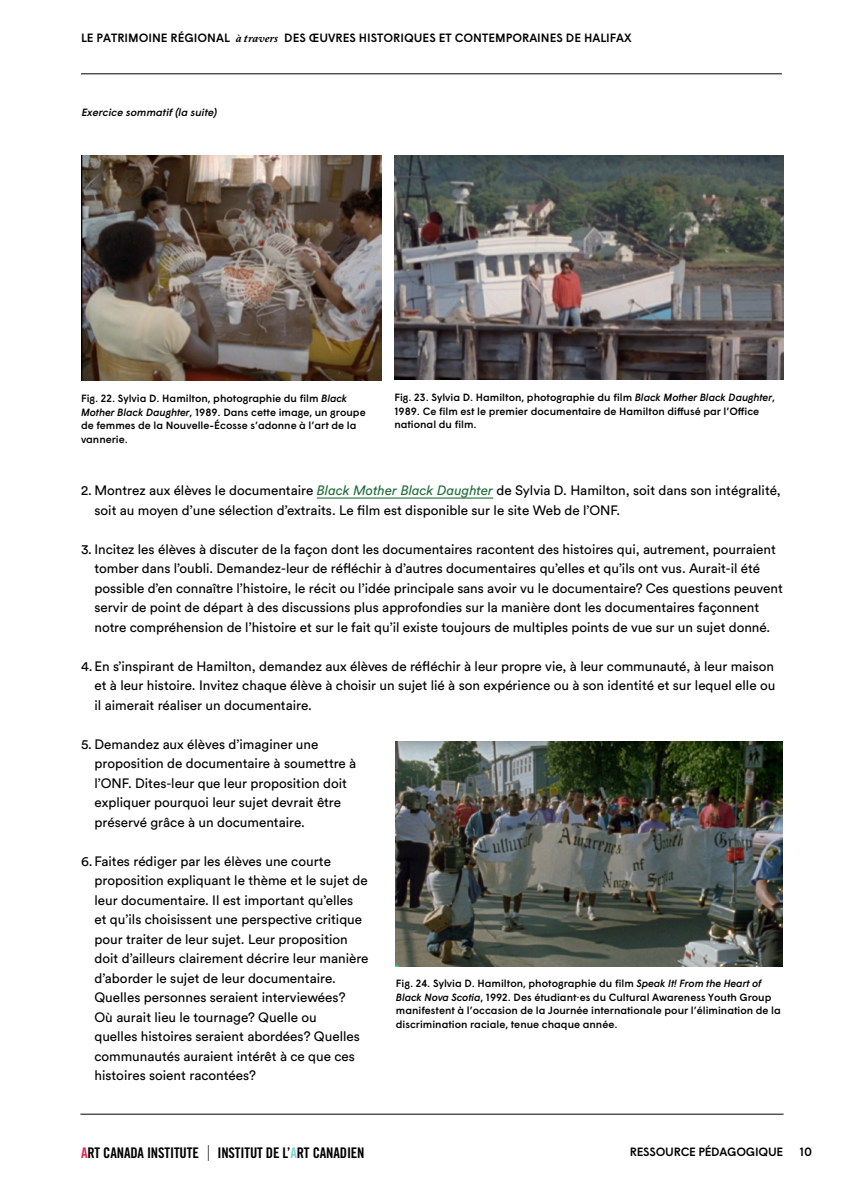
<style>
.page{position:relative;width:864px;height:1188px;background:#fff}
.page>*{position:absolute;margin:0;border:0;box-sizing:border-box;transform-origin:0 0}
.t1{font:14.7px "Trade Gothic Bold Cond Twenty";letter-spacing:-.01em;color:#000}
.t2{font:13.5px/19.5px "Circular Std";color:#000}
.t3{font:500 12px "Wigrum";color:#000}
.t4{font:500 12px "Wigrum";letter-spacing:-.02em;color:#000}
.t5{font:500 10.5px/13.5px "Wigrum";color:#000}
.Continued{font:italic 500 10.5px "Wigrum";color:#000}
.s1{font-family:"Adobe Caslon Pro";font-weight:700;font-style:italic}
.s2{font-style:italic}
.s3{font-style:italic;color:#216d3b}
.s4{color:#e6244e}
.s5{color:#80d0da}
</style>
<div class="page">
<hr style="left:317px;top:498px;width:176px;height:1px;background:#216d3b">
<img style="left:396px;top:742px;width:387px;height:224px">
<img style="left:81px;top:156px;width:301px;height:224px">
<img style="left:394px;top:156px;width:390px;height:224px">
<hr style="left:81px;top:73px;width:701px;height:1px;background:#000">
<hr style="left:80px;top:1114px;width:704px;height:1px;background:#000">
<svg style="left:208px;top:1145px;width:1px;height:15px"></svg>
<p class="t3" style="left:81px;top:28px;width:552px">LE PATRIMOINE RÉGIONAL <span class="s1">à travers</span> DES ŒUVRES HISTORIQUES ET CONTEMPORAINES DE HALIFAX</p>
<p class="Continued" style="left:81px;top:104px;width:137px">Exercice sommatif(la suite)</p>
<p class="t5" style="left:81px;top:391px;width:286px">Fig. 22. Sylvia D. Hamilton, photographie du film <span class="s2">Black Mother Black Daughter</span>, 1989. Dans cette image, un groupe de femmes de la Nouvelle-Écosse s’adonne à l’art de la vannerie.</p>
<p class="t5" style="left:394px;top:390px;width:382px">Fig. 23. Sylvia D. Hamilton, photographie du film <span class="s2">Black Mother Black Daughter</span>,<br>1989. Ce film est le premier documentaire de Hamilton diffusé par l’Office national du film.</p>
<p class="t2" style="left:94px;top:481px;width:688px;text-indent:-14px">2. Montrez aux élèves le documentaire <span class="s3">Black Mother Black Daughter</span> de Sylvia D. Hamilton, soit dans son intégralité, soit au moyen d’une sélection d’extraits. Le film est disponible sur le site Web de l’ONF.</p>
<p class="t2" style="left:94px;top:539px;width:690px;text-indent:-14px">3. Incitez les élèves à discuter de la façon dont les documentaires racontent des histoires qui, autrement, pourraient tomber dans l’oubli. Demandez-leur de réfléchir à d’autres documentaires qu’elles et qu’ils ont vus. Aurait-il été possible d’en connaître l’histoire, le récit ou l’idée principale sans avoir vu le documentaire? Ces questions peuvent servir de point de départ à des discussions plus approfondies sur la manière dont les documentaires façonnent notre compréhension de l’histoire et sur le fait qu’il existe toujours de multiples points de vue sur un sujet donné.</p>
<p class="t2" style="left:94px;top:656px;width:682px;text-align:justify;text-indent:-14px">4. En s’inspirant de Hamilton, demandez aux élèves de réfléchir à leur propre vie, à leur communauté, à leur maison et à leur histoire. Invitez chaque élève à choisir un sujet lié à son expérience ou à son identité et sur lequel elle ou il aimerait réaliser un documentaire.</p>
<p class="t2" style="left:94px;top:734px;width:263px;text-indent:-14px">5. Demandez aux élèves d’imaginer une proposition de documentaire à soumettre à l’ONF. Dites-leur que leur proposition doit expliquer pourquoi leur sujet devrait être préservé grâce à un documentaire.</p>
<p class="t2" style="left:94px;top:851px;width:276px;text-indent:-14px">6. Faites rédiger par les élèves une courte proposition expliquant le thème et le sujet de leur documentaire. Il est important qu’elles et qu’ils choisissent une perspective critique pour traiter de leur sujet. Leur proposition doit d’ailleurs clairement décrire leur manière d’aborder le sujet de leur documentaire.<br>Quelles personnes seraient interviewées?<br>Où aurait lieu le tournage? Quelle ou<br>quelles histoires seraient abordées? Quelles communautés auraient intérêt à ce que ces histoires soient racontées?</p>
<p class="t5" style="left:396px;top:976px;width:386px">Fig. 24. Sylvia D. Hamilton, photographie du film <span class="s2">Speak It! From the Heart of Black Nova Scotia</span>, 1992. Des étudiant·es du Cultural Awareness Youth Group manifestent à l’occasion de la Journée internationale pour l’élimination de la discrimination raciale, tenue chaque année.</p>
<p class="t1" style="left:81px;top:1144px;width:119px"><span class="s4">A</span>RT CANADA INSTITUTE</p>
<p class="t1" style="left:217px;top:1144px;width:149px">INSTITUT DE L’<span class="s5">A</span>RT CANADIEN</p>
<p class="t4" style="left:630px;top:1143px;width:155px">RESSOURCE PÉDAGOGIQUE</p>
<p class="t3" style="left:799px;top:1143px;width:14px">10</p>
</div>
